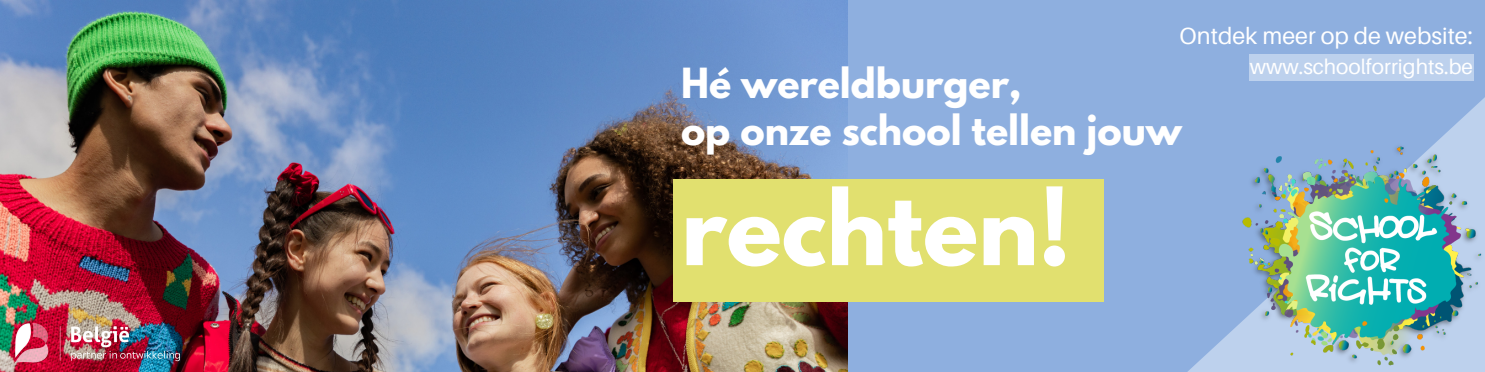
<style>
.page{position:relative;width:1485px;height:372px;background:#fff}
.page>*{position:absolute;margin:0;border:0;box-sizing:border-box;transform-origin:0 0}
.t1{font:700 91.38px "League Spartan";color:#fff}
.t2{font:700 36.75px "League Spartan";color:#fff}
.t3{font:23.38px "Aileron";color:#fff}
.t4{font:20.88px "Aileron";color:#fff}
</style>
<div class="page">
<div style="left:0;top:0;width:1485px;height:371px;background:#8eafdf"></div>
<img style="left:0;top:0;width:848px;height:371px">
<div style="left:673px;top:179px;width:430px;height:122px;background:#e1e06f"></div>
<img style="left:15px;top:323px;width:164px;height:38px">
<svg style="left:1101px;top:97px;width:384px;height:274px"></svg>
<div style="left:1249px;top:54px;width:225px;height:26px;background:#bdd1ed"></div>
<img style="left:1238px;top:138px;width:247px;height:233px">
<p class="t3" style="left:1180px;top:22px;width:295px">Ontdek meer op de website:</p>
<p class="t2" style="left:681px;top:65px;width:342px">Hé wereldburger,</p>
<p class="t2" style="left:681px;top:112px;width:502px">op onze school tellen jouw</p>
<p class="t1" style="left:681px;top:182px;width:391px">rechten!</p>
<p class="t4" style="left:1250px;top:54px;width:225px">www.schoolforrights.be</p>
</div>
